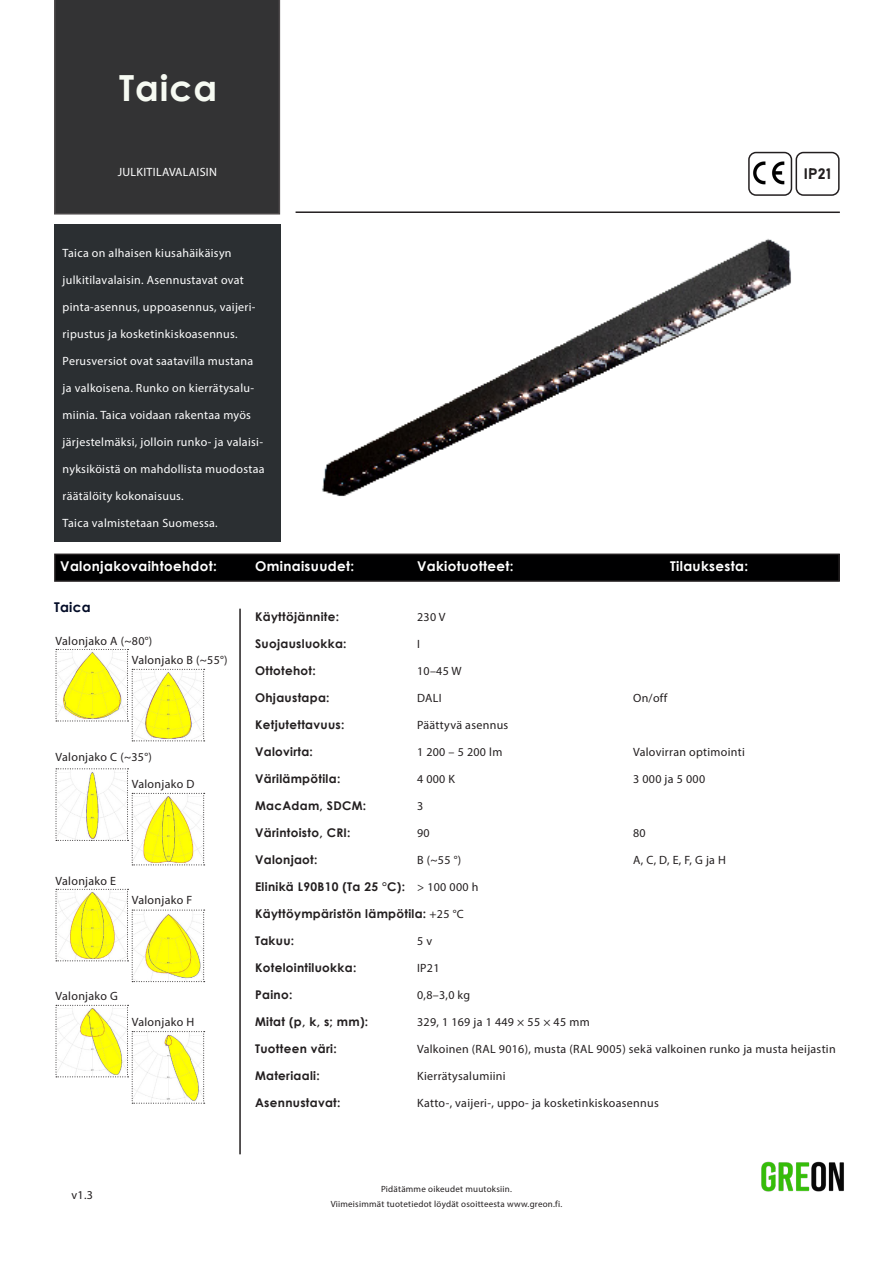
<style>
.page{position:relative;width:893px;height:1263px;background:#fff}
.page>*{position:absolute;margin:0;border:0;box-sizing:border-box;transform-origin:0 0}
.Peruskappale{font:700 36px "Century Gothic";letter-spacing:.025em;color:#f6faf2}
.Peruskappale-2{font:15px "Bahnschrift";color:#231f20}
.Peruskappale-3{font:700 13.5px "Century Gothic";letter-spacing:.025em;color:#fff}
.Peruskappale-4{font:700 13.5px "Century Gothic";letter-spacing:.025em;color:#030c27}
.Peruskappale-5{font:12px "Myriad Pro";letter-spacing:.025em;color:#231f20}
.Peruskappale-6{font:12px "Myriad Pro";letter-spacing:.025em;color:#fff}
.Peruskappale-7{font:700 12px "Century Gothic";letter-spacing:.025em;color:#231f20}
.Peruskappale-8{font:9px "Myriad Pro";letter-spacing:.025em;color:#231f20}
.s1{font-family:"Myriad Pro";font-weight:400}
</style>
<div class="page">
<div style="left:54px;top:0;width:226px;height:215px;background:#333334"></div>
<hr style="left:296px;top:211px;width:544px;height:2px;background:#231f20">
<hr style="left:239px;top:609px;width:2px;height:545px;background:#231f20">
<div style="left:55px;top:554px;width:784px;height:27px;background:#000001"></div>
<div style="left:54px;top:553px;width:786px;height:29px;border:2px solid #231f20"></div>
<img style="left:761px;top:1161px;width:83px;height:31px">
<img style="left:753px;top:161px;width:32px;height:24px">
<div style="left:748px;top:152px;width:44px;height:44px;border:2px solid #231f20;border-radius:7px"></div>
<div style="left:796px;top:152px;width:44px;height:44px;border:2px solid #231f20;border-radius:7px"></div>
<svg style="left:56px;top:649px;width:149px;height:92px"></svg>
<div style="left:54px;top:224px;width:227px;height:318px;background:#2b2f32"></div>
<img style="left:322px;top:239px;width:469px;height:258px">
<svg style="left:56px;top:768px;width:149px;height:97px"></svg>
<svg style="left:56px;top:889px;width:149px;height:93px"></svg>
<svg style="left:56px;top:1005px;width:149px;height:99px"></svg>
<p class="Peruskappale" style="left:119px;top:60px;width:99px">Taica</p>
<p class="Peruskappale-6" style="left:118px;top:164px;width:101px">JULKITILAVALAISIN</p>
<p class="Peruskappale-6" style="left:63px;top:246px;width:170px">Taica on alhaisen kiusahäikäisyn</p>
<p class="Peruskappale-6" style="left:63px;top:273px;width:183px">julkitilavalaisin. Asennustavat ovat</p>
<p class="Peruskappale-6" style="left:63px;top:300px;width:195px">pinta-asennus, uppoasennus, vaijeri-</p>
<p class="Peruskappale-6" style="left:63px;top:327px;width:176px">ripustus ja kosketinkiskoasennus.</p>
<p class="Peruskappale-6" style="left:63px;top:354px;width:192px">Perusversiot ovat saatavilla mustana</p>
<p class="Peruskappale-6" style="left:63px;top:381px;width:193px">ja valkoisena. Runko on kierrätysalu-</p>
<p class="Peruskappale-6" style="left:63px;top:408px;width:190px">miinia. Taica voidaan rakentaa myös</p>
<p class="Peruskappale-6" style="left:63px;top:435px;width:202px">järjestelmäksi, jolloin runko- ja valaisi-</p>
<p class="Peruskappale-6" style="left:63px;top:462px;width:203px">nyksiköistä on mahdollista muodostaa</p>
<p class="Peruskappale-6" style="left:63px;top:489px;width:123px">räätälöity kokonaisuus.</p>
<p class="Peruskappale-6" style="left:63px;top:516px;width:157px">Taica valmistetaan Suomessa.</p>
<p class="Peruskappale-3" style="left:60px;top:555px;width:158px">Valonjakovaihtoehdot:</p>
<p class="Peruskappale-3" style="left:255px;top:556px;width:101px">Ominaisuudet:</p>
<p class="Peruskappale-3" style="left:417px;top:556px;width:98px">Vakiotuotteet:</p>
<p class="Peruskappale-3" style="left:670px;top:556px;width:79px">Tilauksesta:</p>
<p class="Peruskappale-2" style="left:804px;top:162px;width:29px">IP21</p>
<p class="Peruskappale-4" style="left:54px;top:597px;width:38px">Taica</p>
<p class="Peruskappale-5" style="left:56px;top:633px;width:98px">Valonjako A (~80°)</p>
<p class="Peruskappale-5" style="left:132px;top:652px;width:97px">Valonjako B (~55°)</p>
<p class="Peruskappale-5" style="left:56px;top:749px;width:98px">Valonjako C (~35°)</p>
<p class="Peruskappale-5" style="left:132px;top:776px;width:64px">Valonjako D</p>
<p class="Peruskappale-5" style="left:56px;top:873px;width:62px">Valonjako E</p>
<p class="Peruskappale-5" style="left:132px;top:893px;width:62px">Valonjako F</p>
<p class="Peruskappale-5" style="left:56px;top:988px;width:64px">Valonjako G</p>
<p class="Peruskappale-5" style="left:132px;top:1014px;width:64px">Valonjako H</p>
<p class="Peruskappale-7" style="left:255px;top:607px;width:86px">Käyttöjännite:</p>
<p class="Peruskappale-5" style="left:417px;top:609px;width:30px">230 V</p>
<p class="Peruskappale-7" style="left:255px;top:634px;width:93px">Suojausluokka:</p>
<p class="Peruskappale-5" style="left:417px;top:636px;width:4px">I</p>
<p class="Peruskappale-7" style="left:255px;top:661px;width:62px">Ottotehot:</p>
<p class="Peruskappale-5" style="left:417px;top:663px;width:46px">10–45 W</p>
<p class="Peruskappale-7" style="left:255px;top:688px;width:76px">Ohjaustapa:</p>
<p class="Peruskappale-5" style="left:417px;top:690px;width:26px">DALI</p>
<p class="Peruskappale-5" style="left:633px;top:690px;width:36px">On/off</p>
<p class="Peruskappale-7" style="left:255px;top:715px;width:91px">Ketjutettavuus:</p>
<p class="Peruskappale-5" style="left:417px;top:717px;width:93px">Päättyvä asennus</p>
<p class="Peruskappale-7" style="left:255px;top:742px;width:59px">Valovirta:</p>
<p class="Peruskappale-5" style="left:417px;top:744px;width:87px">1 200 – 5 200 lm</p>
<p class="Peruskappale-5" style="left:633px;top:744px;width:113px">Valovirran optimointi</p>
<p class="Peruskappale-7" style="left:255px;top:769px;width:87px">Värilämpötila:</p>
<p class="Peruskappale-5" style="left:417px;top:771px;width:40px">4 000 K</p>
<p class="Peruskappale-5" style="left:633px;top:771px;width:74px">3 000 ja 5 000</p>
<p class="Peruskappale-7" style="left:255px;top:796px;width:113px">MacAdam, SDCM:</p>
<p class="Peruskappale-5" style="left:417px;top:798px;width:8px">3</p>
<p class="Peruskappale-7" style="left:255px;top:823px;width:97px">Värintoisto, CRI:</p>
<p class="Peruskappale-5" style="left:417px;top:825px;width:14px">90</p>
<p class="Peruskappale-5" style="left:633px;top:825px;width:14px">80</p>
<p class="Peruskappale-7" style="left:255px;top:850px;width:64px">Valonjaot:</p>
<p class="Peruskappale-5" style="left:417px;top:852px;width:46px">B (~55 °)</p>
<p class="Peruskappale-5" style="left:633px;top:852px;width:94px">A, C, D, E, F, G ja H</p>
<p class="Peruskappale-7" style="left:255px;top:877px;width:225px">Elinikä L90B10 (Ta 25 °C): <span class="s1">&gt; 100 000 h</span></p>
<p class="Peruskappale-7" style="left:255px;top:904px;width:210px">Käyttöympäristön lämpötila: <span class="s1">+25 °C</span></p>
<p class="Peruskappale-7" style="left:255px;top:931px;width:41px">Takuu:</p>
<p class="Peruskappale-5" style="left:417px;top:933px;width:17px">5 v</p>
<p class="Peruskappale-7" style="left:255px;top:958px;width:103px">Kotelointiluokka:</p>
<p class="Peruskappale-5" style="left:417px;top:960px;width:24px">IP21</p>
<p class="Peruskappale-7" style="left:255px;top:985px;width:39px">Paino:</p>
<p class="Peruskappale-5" style="left:417px;top:987px;width:55px">0,8–3,0 kg</p>
<p class="Peruskappale-7" style="left:255px;top:1012px;width:115px">Mitat (p, k, s; mm):</p>
<p class="Peruskappale-5" style="left:417px;top:1014px;width:174px">329, 1 169 ja 1 449 × 55 × 45 mm</p>
<p class="Peruskappale-7" style="left:255px;top:1039px;width:83px">Tuotteen väri:</p>
<p class="Peruskappale-5" style="left:417px;top:1041px;width:420px">Valkoinen (RAL 9016), musta (RAL 9005) sekä valkoinen runko ja musta heijastin</p>
<p class="Peruskappale-7" style="left:255px;top:1066px;width:66px">Materiaali:</p>
<p class="Peruskappale-5" style="left:417px;top:1068px;width:90px">Kierrätysalumiini</p>
<p class="Peruskappale-7" style="left:255px;top:1093px;width:87px">Asennustavat:</p>
<p class="Peruskappale-5" style="left:417px;top:1095px;width:243px">Katto-, vaijeri-, uppo- ja kosketinkiskoasennus</p>
<p class="Peruskappale-5" style="left:72px;top:1188px;width:23px">v1.3</p>
<p class="Peruskappale-8" style="left:381px;top:1183px;width:132px">Pidätämme oikeudet muutoksiin.</p>
<p class="Peruskappale-8" style="left:331px;top:1198px;width:233px">Viimeisimmät tuotetiedot löydät osoitteesta www.greon.fi.</p>
</div>
